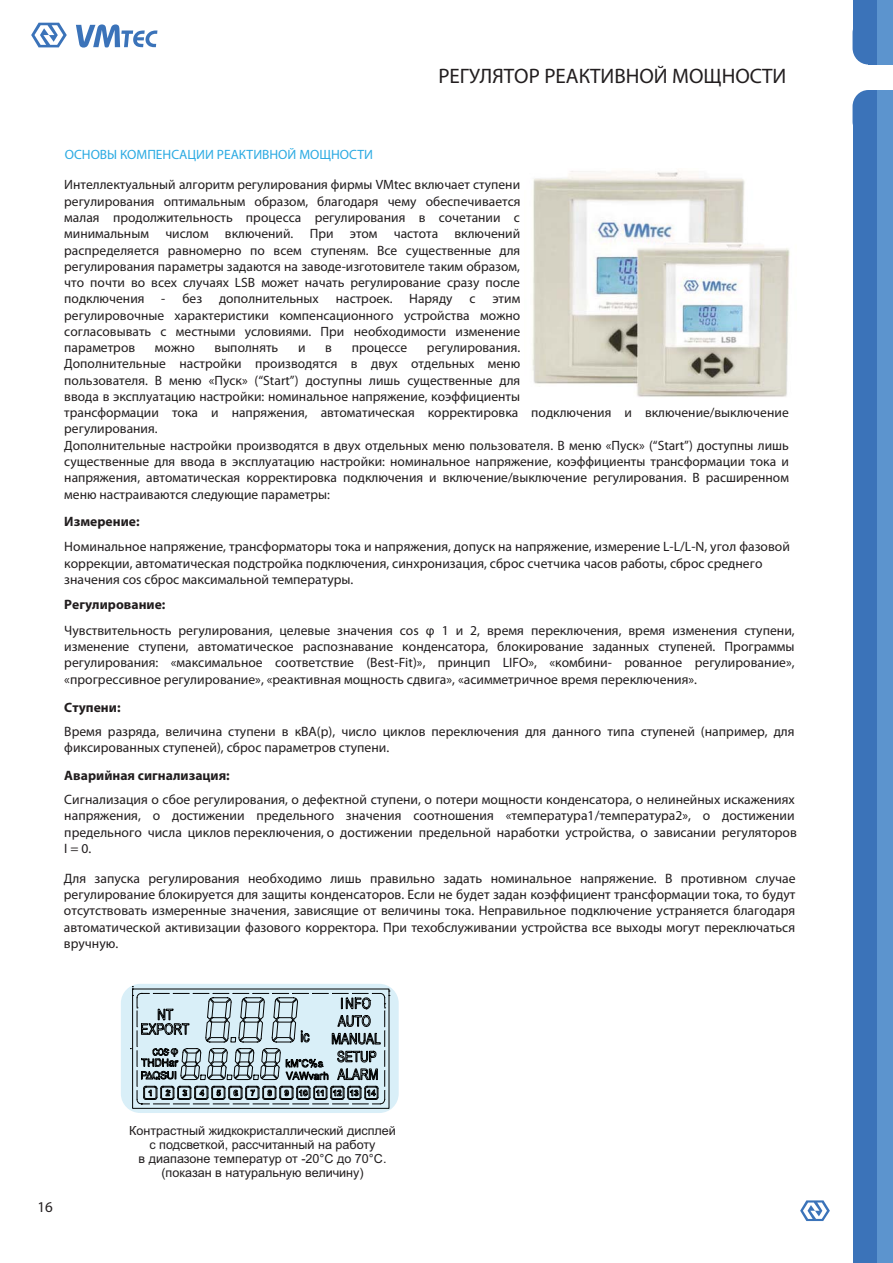
<style>
.page{position:relative;width:893px;height:1263px;background:#fff}
.page>*{position:absolute;margin:0;border:0;box-sizing:border-box;transform-origin:0 0}
.t1{font:italic 700 21px "Pragmatica C";color:#221e1f}
.t2{font:700 15px "Pragmatica C";color:#221e1f}
.t3{font:13.65px/16.4px "Myriad Pro";color:#211d1e}
.t4{font:700 13.65px "Myriad Pro";color:#211d1e}
.t5{font:13.5px/16.2px "Myriad Pro";color:#211d1e;text-align:justify}
.t6{font:13.5px "Myriad Pro";color:#2baae2}
.t7{font:12.6px/14.1px "Arial";color:#211d1e;text-align:center}
</style>
<div class="page">
<svg style="left:800px;top:1200px;width:29px;height:21px"></svg>
<svg style="left:31px;top:23px;width:36px;height:24px"></svg>
<svg style="left:76px;top:24px;width:81px;height:24px"></svg>
<div style="left:852px;top:0;width:30px;height:47px;background:#3b73b9"></div>
<svg style="left:852px;top:16px;width:16px;height:48px"></svg>
<div style="left:868px;top:39px;width:16px;height:25px;background:#3b73b9"></div>
<div style="left:877px;top:0;width:15px;height:64px;background:#5c94ce"></div>
<div style="left:852px;top:108px;width:30px;height:1155px;background:#3b73b9"></div>
<svg style="left:852px;top:90px;width:16px;height:48px"></svg>
<div style="left:868px;top:90px;width:16px;height:26px;background:#3b73b9"></div>
<div style="left:877px;top:90px;width:15px;height:1173px;background:#5c94ce"></div>
<img style="left:532px;top:171px;width:258px;height:226px">
<svg style="left:121px;top:984px;width:277px;height:129px;background:#c9dde5"></svg>
<svg style="left:130px;top:986px;width:260px;height:118px;background:#a7b8bf"></svg>
<p class="t6" style="left:65px;top:147px;width:310px">ОСНОВЫ КОМПЕНСАЦИИ РЕАКТИВНОЙ МОЩНОСТИ</p>
<h1 class="t1" style="left:438px;top:63px;width:349px">РЕГУЛЯТОР РЕАКТИВНОЙ МОЩНОСТИ</h1>
<p class="t5" style="left:64px;top:177px;width:458px">Интеллектуальный алгоритм регулирования фирмы VMtec включает ступени регулирования оптимальным образом, благодаря чему обеспечивается малая продолжительность процесса регулирования в сочетании с минимальным числом включений. При этом частота включений распределяется равномерно по всем ступеням. Все существенные для регулирования параметры задаются на заводе-изготовителе таким образом, что почти во всех случаях LSB может начать регулирование сразу после подключения -</p>
<p class="t5" style="left:64px;top:291px;width:457px;text-indent:118px">без дополнительных настроек. Наряду с этим регулировочные характеристики компенсационного устройства можно согласовывать с местными условиями. При необходимости изменение параметров</p>
<p class="t5" style="left:64px;top:339px;width:726px;text-align:left;text-indent:362px">регулирования.<br>Дополнительные настройки производятся в двух отдельных меню<br>пользователя. В меню «Пуск» (“Start”) доступны лишь существенные для<br>ввода в эксплуатацию настройки: номинальное напряжение, коэффициенты<br>трансформации тока и напряжения, автоматическая корректировка подключения и включение/выключение регулирования.<br>Дополнительные настройки производятся в двух отдельных меню пользователя. В меню «Пуск» (“Start”) доступны лишь существенные для ввода в эксплуатацию настройки: номинальное напряжение, коэффициенты трансформации тока и напряжения, автоматическая корректировка подключения и включение/выключение регулирования. В расширенном меню настраиваются следующие параметры:</p>
<p class="t5" style="left:155px;top:339px;width:41px">можно</p>
<p class="t5" style="left:215px;top:339px;width:65px">выполнять</p>
<p class="t5" style="left:298px;top:339px;width:9px">и</p>
<p class="t5" style="left:325px;top:339px;width:8px">в</p>
<p class="t5" style="left:352px;top:339px;width:57px">процессе</p>
<p class="t4" style="left:64px;top:513px;width:77px">Измерение:</p>
<p class="t3" style="left:64px;top:538px;width:727px">Номинальное напряжение, трансформаторы тока и напряжения, допуск на напряжение, измерение L-L/L-N, угол фазовой коррекции, автоматическая подстройка подключения, синхронизация, сброс счетчика часов работы, сброс среднего значения cos сброс максимальной температуры.</p>
<p class="t4" style="left:64px;top:596px;width:103px">Регулирование:</p>
<p class="t3" style="left:64px;top:622px;width:732px;text-align:justify">Чувствительность регулирования, целевые значения cos φ 1 и 2, время переключения, время изменения ступени, изменение ступени, автоматическое распознавание конденсатора, блокирование заданных ступеней. Программы регулирования: «максимальное соответствие (Best-Fit)», принцип LIFO», «комбини- рованное регулирование», «прогрессивное регулирование», «реактивная мощность сдвига», «асимметричное время переключения».</p>
<p class="t4" style="left:64px;top:699px;width:58px">Ступени:</p>
<p class="t3" style="left:64px;top:723px;width:731px">Время разряда, величина ступени в кВА(р), число циклов переключения для данного типа ступеней (например, для фиксированных ступеней), сброс параметров ступени.</p>
<p class="t4" style="left:64px;top:767px;width:167px">Аварийная сигнализация:</p>
<p class="t3" style="left:64px;top:791px;width:734px">Сигнализация о сбое регулирования, о дефектной ступени, о потери мощности конденсатора, о нелинейных искажениях напряжения, о достижении предельного значения соотношения «температура1/температура2», о достижении предельного числа циклов переключения, о достижении предельной наработки устройства, о зависании регуляторов I = 0.</p>
<p class="t3" style="left:64px;top:870px;width:733px;text-align:justify">Для запуска регулирования необходимо лишь правильно задать номинальное напряжение. В противном случае регулирование блокируется для защиты конденсаторов. Если не будет задан коэффициент трансформации тока, то будут отсутствовать измеренные значения, зависящие от величины тока. Неправильное подключение устраняется благодаря автоматической активизации фазового корректора. При техобслуживании устройства все выходы могут переключаться вручную.</p>
<p class="t2" style="left:37px;top:1198px;width:17px">16</p>
<p class="t7" style="left:129px;top:1123px;width:268px">Контрастный жидкокристаллический дисплей с подсветкой, рассчитанный на работу<br>в диапазоне температур от -20°C до 70°C. (показан в натуральную величину)</p>
</div>
